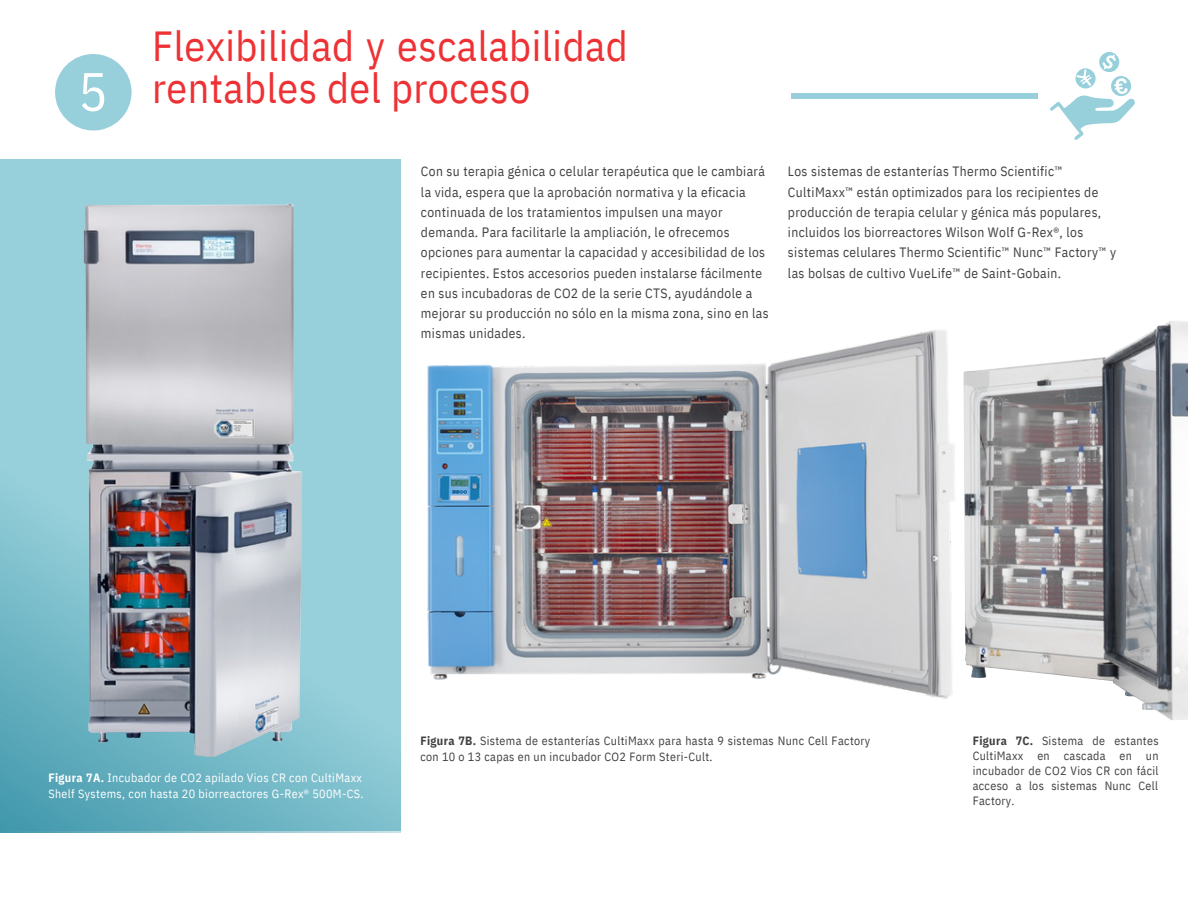
<style>
.page{position:relative;width:1188px;height:918px;background:#fff}
.page>*{position:absolute;margin:0;border:0;box-sizing:border-box;transform-origin:0 0}
.t1{font:42px/41.7px "IBM Plex Sans Cond";letter-spacing:.01em;color:#ee3134}
.t2{font:13.5px/20.2px "IBM Plex Sans Cond";letter-spacing:.025em;color:#414042}
.t3{font:12px/15px "IBM Plex Sans Cond";letter-spacing:.03em;color:#414042}
.t4{font:12px/16px "IBM Plex Sans Cond";letter-spacing:.03em;color:#fff}
.s1{font-size:54px;color:#fff}
.s2{font-weight:700}
</style>
<div class="page">
<div style="left:0;top:159px;width:400px;height:672px;background:#97d0db"></div>
<img style="left:0;top:472px;width:400px;height:360px">
<img style="left:84px;top:204px;width:218px;height:553px">
<img style="left:427px;top:329px;width:528px;height:370px">
<img style="left:963px;top:321px;width:225px;height:399px">
<div style="left:55px;top:54px;width:77px;height:76px;background:#97d0db;border-radius:50%"></div>
<svg style="left:1050px;top:52px;width:85px;height:88px"></svg>
<hr style="left:792px;top:94px;width:246px;height:4px;background:#97d0db">
<h1 class="t1" style="left:78px;top:25px;width:551px;text-indent:74px">Flexibilidad y escalabilidad<br><span class="s1">5</span> rentables del proceso</h1>
<p class="t2" style="left:421px;top:161px;width:349px">Con su terapia génica o celular terapéutica que le cambiará la vida, espera que la aprobación normativa y la eficacia continuada de los tratamientos impulsen una mayor demanda. Para facilitarle la ampliación, le ofrecemos opciones para aumentar la capacidad y accesibilidad de los recipientes. Estos accesorios pueden instalarse fácilmente en sus incubadoras de CO2 de la serie CTS, ayudándole a mejorar su producción no sólo en la misma zona, sino en las mismas unidades.</p>
<p class="t2" style="left:788px;top:161px;width:330px">Los sistemas de estanterías Thermo Scientific™ CultiMaxx™ están optimizados para los recipientes de producción de terapia celular y génica más populares, incluidos los biorreactores Wilson Wolf G-Rex®, los sistemas celulares Thermo Scientific™ Nunc™ Factory™ y las bolsas de cultivo VueLife™ de Saint-Gobain.</p>
<p class="t4" style="left:48px;top:770px;width:317px"><span class="s2">Figura 7A.</span> Incubador de CO2 apilado Vios CR con CultiMaxx<br>Shelf Systems, con hasta 20 biorreactores G-Rex® 500M-CS.</p>
<p class="t3" style="left:420px;top:732px;width:452px;line-height:16px"><span class="s2">Figura 7B.</span> Sistema de estanterías CultiMaxx para hasta 9 sistemas Nunc Cell Factory con 10 o 13 capas en un incubador CO2 Form Steri-Cult.</p>
<p class="t3" style="left:973px;top:733px;width:187px;text-align:justify"><span class="s2">Figura 7C.</span> Sistema de estantes CultiMaxx en cascada en un incubador de CO2 Vios CR con fácil acceso a los sistemas Nunc Cell Factory.</p>
</div>
